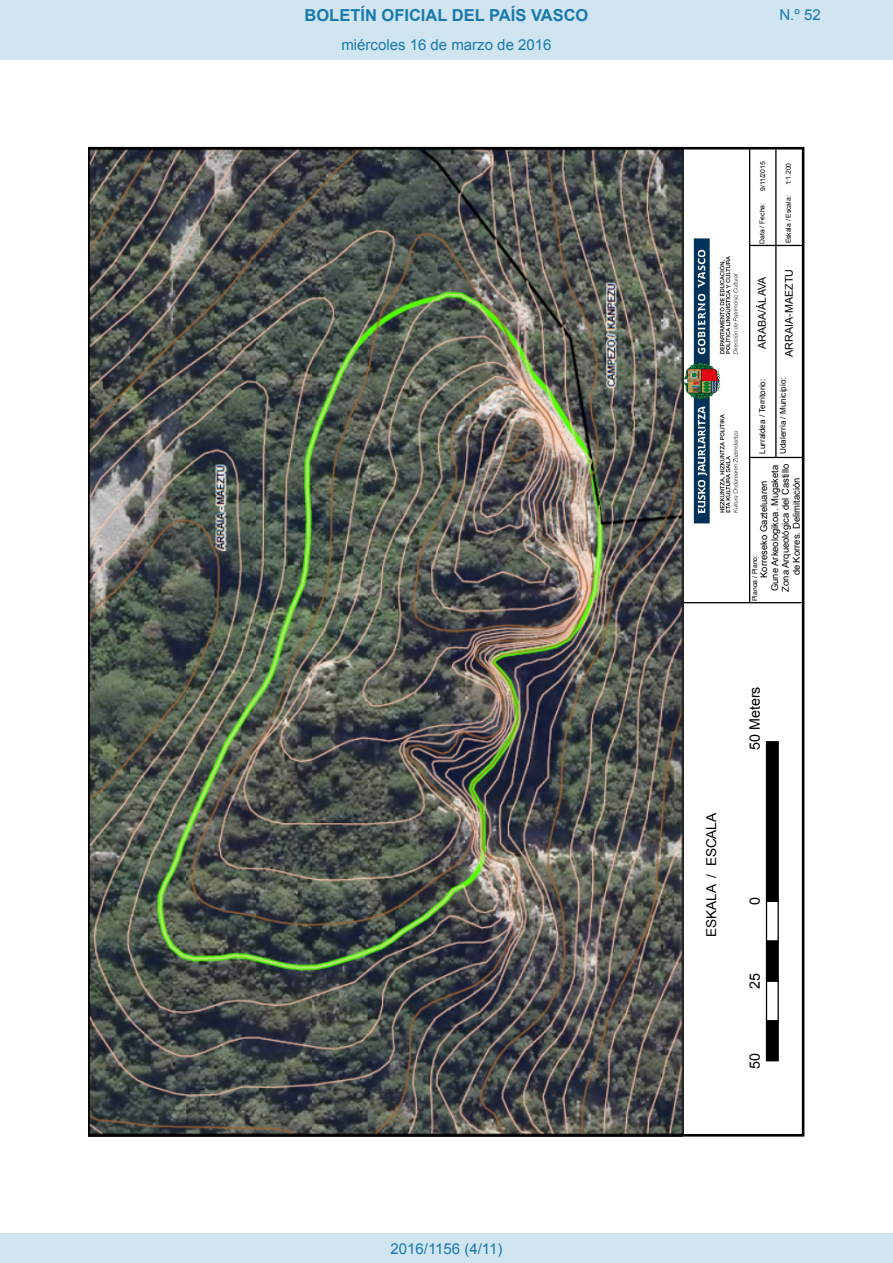
<style>
.page{position:relative;width:893px;height:1263px;background:#fff}
.page>*{position:absolute;margin:0;border:0;box-sizing:border-box;transform-origin:0 0}
.t1{font:700 16.5px "Arial";color:#1879ad}
.Paginacion_Centro{font:15px "Arial";color:#1879ad}
.t2{font:14.25px "Arial";letter-spacing:-.01em;color:#000}
.t3{font:13.65px "Arial";letter-spacing:-.005em;color:#000}
.t4{font:10.65px "Arial";color:#000}
.t5{font:9.45px/10.9px "Arial";letter-spacing:-.005em;color:#000;text-align:center}
.t6{font:8.1px "Arial";letter-spacing:.005em;color:#000}
.t7{font:6.75px "Arial";letter-spacing:.01em;color:#000}
.t8{font:6.75px "Arial";letter-spacing:-.01em;color:#000}
</style>
<div class="page">
<div style="left:0;top:0;width:893px;height:60px;background:#d0e5f0"></div>
<div style="left:0;top:1233px;width:893px;height:30px;background:#d0e5f0"></div>
<hr style="left:682px;top:599px;width:2px;height:536px;background:#000">
<hr style="left:684px;top:602px;width:117px;height:1px;background:#000">
<hr style="left:682px;top:150px;width:2px;height:453px;background:#000">
<hr style="left:749px;top:149px;width:1px;height:454px;background:#000">
<hr style="left:775px;top:150px;width:1px;height:307px;background:#000">
<hr style="left:750px;top:457px;width:52px;height:1px;background:#000">
<hr style="left:750px;top:245px;width:52px;height:1px;background:#000">
<img style="left:685px;top:238px;width:53px;height:286px">
<div style="left:766px;top:1021px;width:12px;height:40px;background:#000"></div>
<div style="left:766px;top:1020px;width:13px;height:41px;border:1px solid #000"></div>
<div style="left:766px;top:980px;width:13px;height:41px;border:1px solid #000"></div>
<div style="left:766px;top:941px;width:12px;height:40px;background:#000"></div>
<div style="left:766px;top:940px;width:13px;height:42px;border:1px solid #000"></div>
<div style="left:766px;top:900px;width:13px;height:42px;border:1px solid #000"></div>
<div style="left:766px;top:742px;width:12px;height:159px;background:#000"></div>
<div style="left:766px;top:741px;width:13px;height:161px;border:1px solid #000"></div>
<img style="left:89px;top:147px;width:593px;height:989px">
<h1 class="t1" style="left:305px;top:4px;width:285px">BOLETÍN OFICIAL DEL PAÍS VASCO</h1>
<h2 class="Paginacion_Centro" style="left:341px;top:35px;width:212px">miércoles 16 de marzo de 2016</h2>
<p class="Paginacion_Centro" style="left:390px;top:1238px;width:114px">2016/1156 (4/11)</p>
<h2 class="Paginacion_Centro" style="left:779px;top:5px;width:43px">N.º 52</h2>
<p class="t7" style="left:758px;top:191px;width:31px;rotate:-90deg">9/11/2015</p>
<p class="t7" style="left:784px;top:185px;width:24px;rotate:-90deg">1:1.200</p>
<p class="t8" style="left:758px;top:243px;width:42px;rotate:-90deg">Data / Fecha:</p>
<p class="t7" style="left:784px;top:243px;width:49px;rotate:-90deg">Eskala / Escala:</p>
<p class="t4" style="left:755px;top:349px;width:74px;rotate:-90deg">ARABA/ÁLAVA</p>
<p class="t4" style="left:782px;top:357px;width:90px;rotate:-90deg">ARRAIA-MAEZTU</p>
<p class="t6" style="left:757px;top:454px;width:76px;rotate:-90deg">Lurraldea / Territorio:</p>
<p class="t6" style="left:778px;top:454px;width:78px;rotate:-90deg">Udalerria / Municipio:</p>
<p class="t5" style="left:758px;top:592px;width:129px;rotate:-90deg">Korreseko Gazteluaren<br>Gune Arkeologikoa. Mugaketa<br>Zona Arqueológica del Castillo de Korres. Delimitación</p>
<p class="t7" style="left:750px;top:601px;width:47px;rotate:-90deg">Planoa / Plano:</p>
<p class="t3" style="left:702px;top:937px;width:125px;rotate:-90deg">ESKALA / ESCALA</p>
<p class="t2" style="left:745px;top:750px;width:65px;rotate:-90deg">50 Meters</p>
<p class="t2" style="left:745px;top:905px;width:9px;rotate:-90deg">0</p>
<p class="t2" style="left:745px;top:989px;width:17px;rotate:-90deg">25</p>
<p class="t2" style="left:745px;top:1069px;width:17px;rotate:-90deg">50</p>
</div>
